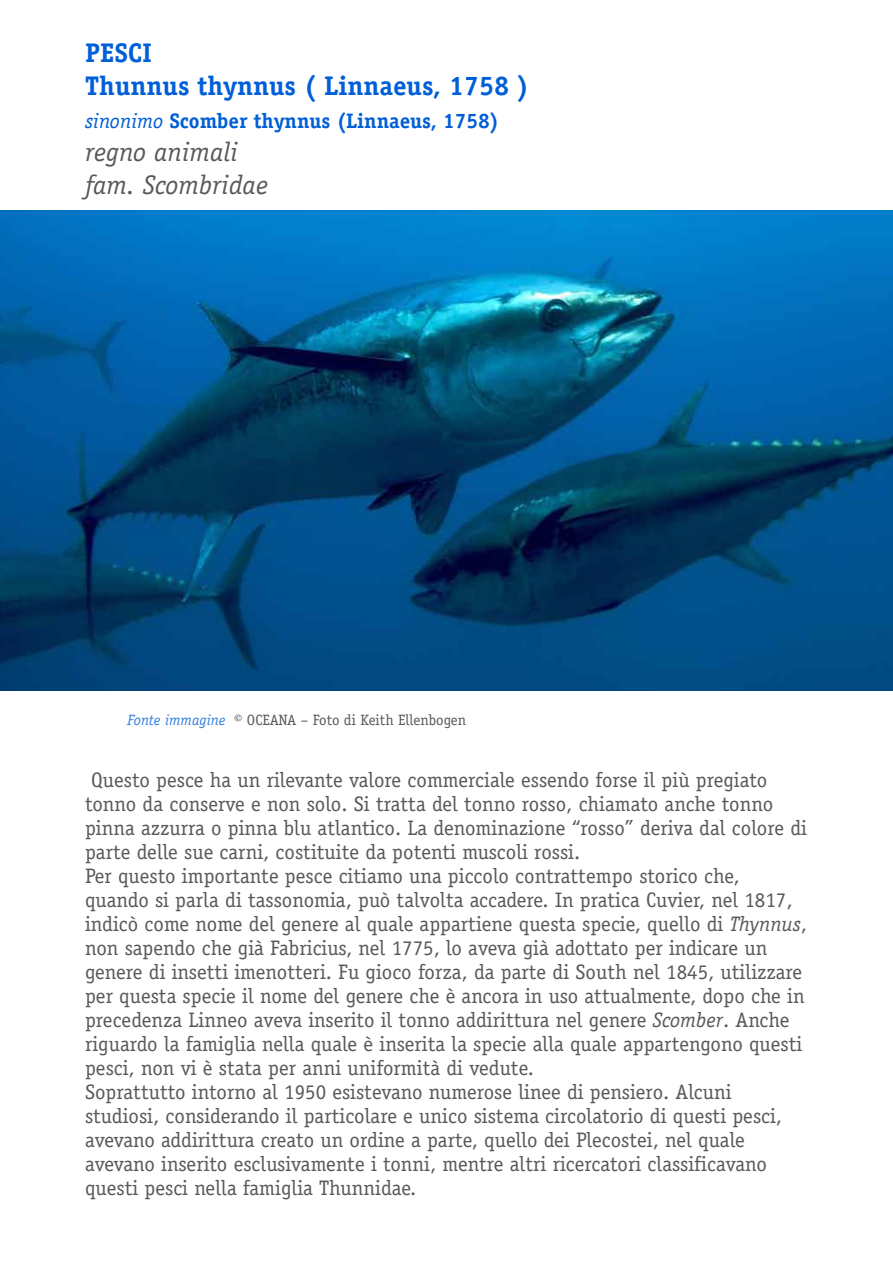
<style>
.page{position:relative;width:893px;height:1263px;background:#fff}
.page>*{position:absolute;margin:0;border:0;box-sizing:border-box;transform-origin:0 0}
.t1{font:700 27px/33px "Officina Serif Std";color:#005fd7}
.t2{font:italic 27px/33px "Officina Serif Std";color:#58595b}
.t3{font:21px/24px "Officina Serif Std";color:#58595b}
.t4{font:700 21px "Officina Serif Std";color:#005fd7}
.t5{font:15px "Officina Serif Std";color:#58595b}
.s1{font-weight:400;font-style:italic}
.s2{font-style:italic;color:#337fdf}
.s3{font-style:italic}
</style>
<div class="page">
<img style="left:0;top:211px;width:893px;height:480px">
<p class="t1" style="left:85px;top:36px;width:446px">Pesci<br>Thunnus thynnus ( Linnaeus, 1758 )</p>
<p class="t4" style="left:85px;top:108px;width:416px"><span class="s1">sinonimo</span> Scomber thynnus (Linnaeus, 1758)</p>
<p class="t2" style="left:85px;top:135px;width:184px">regno animali fam. Scombridae</p>
<p class="t5" style="left:128px;top:711px;width:340px"><span class="s2">Fonte immagine</span> © OCEANA – Foto di Keith Ellenbogen</p>
<p class="t3" style="left:85px;top:767px;width:724px">Questo pesce ha un rilevante valore commerciale essendo forse il più pregiato tonno da conserve e non solo. Si tratta del tonno rosso, chiamato anche tonno pinna azzurra o pinna blu atlantico. La denominazione “rosso” deriva dal colore di parte delle sue carni, costituite da potenti muscoli rossi.<br>Per questo importante pesce citiamo una piccolo contrattempo storico che, quando si parla di tassonomia, può talvolta accadere. In pratica Cuvier, nel 1817, indicò come nome del genere al quale appartiene questa specie, quello di <span class="s3">Thynnus</span>, non sapendo che già Fabricius, nel 1775, lo aveva già adottato per indicare un genere di insetti imenotteri. Fu gioco forza, da parte di South nel 1845, utilizzare per questa specie il nome del genere che è ancora in uso attualmente, dopo che in precedenza Linneo aveva inserito il tonno addirittura nel genere <span class="s3">Scomber</span>. Anche riguardo la famiglia nella quale è inserita la specie alla quale appartengono questi pesci, non vi è stata per anni uniformità di vedute.<br>Soprattutto intorno al 1950 esistevano numerose linee di pensiero. Alcuni studiosi, considerando il particolare e unico sistema circolatorio di questi pesci, avevano addirittura creato un ordine a parte, quello dei Plecostei, nel quale avevano inserito esclusivamente i tonni, mentre altri ricercatori classificavano questi pesci nella famiglia Thunnidae.</p>
</div>
